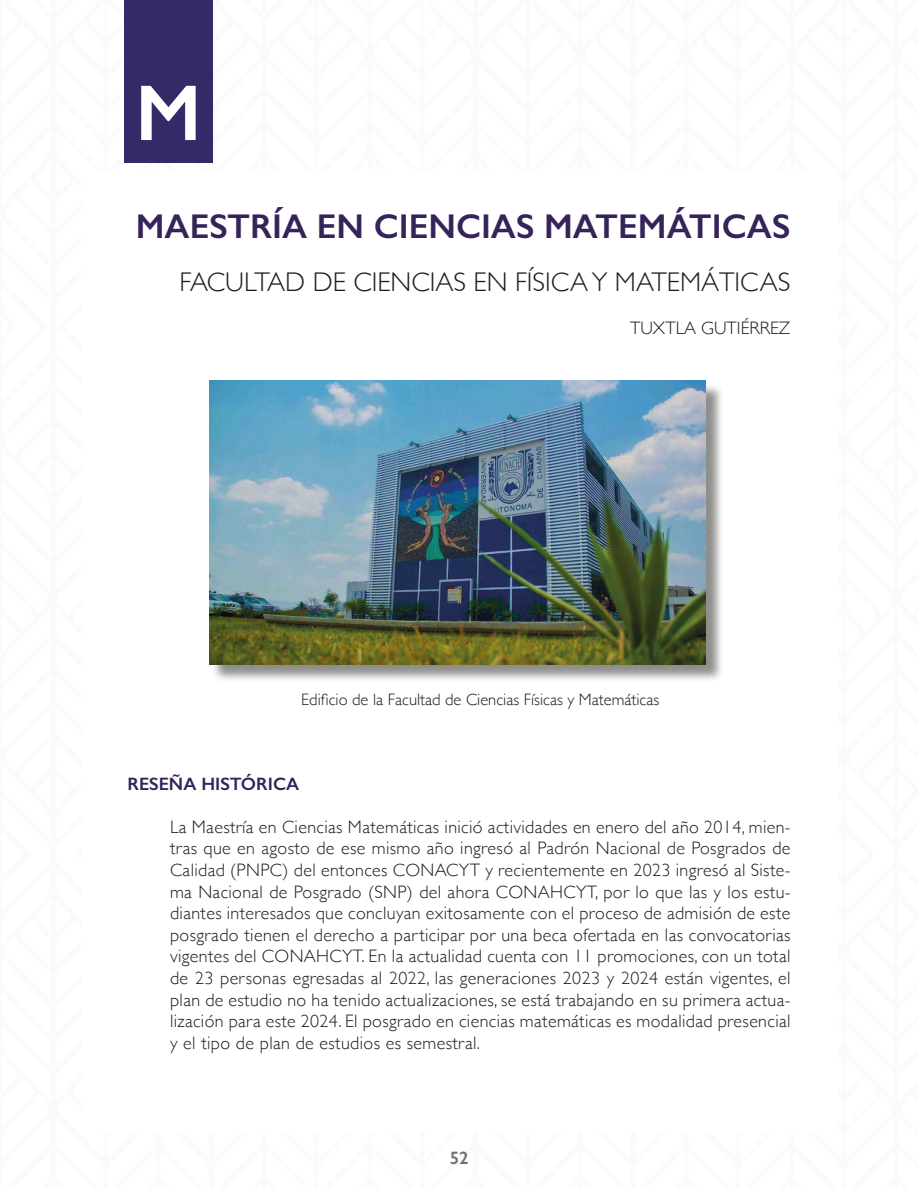
<style>
.page{position:relative;width:918px;height:1188px;background:#fff}
.page>*{position:absolute;margin:0;border:0;box-sizing:border-box;transform-origin:0 0}
.t1{font:600 79.5px "Gill Sans";color:#fff}
.TITULO{font:600 34.5px "Gill Sans";color:#362359}
.TITULO_ESCUELA{font:300 27px "Gill Sans";color:#1d1d1b}
.TEXTO_1{font:300 18px/21.6px "Gill Sans";letter-spacing:.02em;color:#1d1d1b;text-align:justify}
.CIUDAD{font:300 18px "Gill Sans";color:#1d1d1b}
.SUBTITULO{font:600 18px "Gill Sans";color:#362359}
.t2{font:600 18px "Gill Sans";color:#70706f}
.TEXTO_3{font:300 16.5px "Gill Sans";color:#1d1d1b}
</style>
<div class="page">
<div style="left:124px;top:0;width:89px;height:163px;background:#352967"></div>
<div style="left:212px;top:383px;width:513px;height:300px;background:#1d1d1b;opacity:.5"></div>
<img style="left:209px;top:381px;width:497px;height:283px">
<h1 class="t1" style="left:135px;top:65px;width:68px">M</h1>
<p class="TITULO" style="left:136px;top:205px;width:656px">MAESTRÍA EN CIENCIAS MATEMÁTICAS</p>
<p class="TITULO_ESCUELA" style="left:179px;top:261px;width:612px">FACULTAD DE CIENCIAS EN FÍSICA Y MATEMÁTICAS</p>
<p class="CIUDAD" style="left:630px;top:314px;width:162px">TUXTLA GUTIÉRREZ</p>
<p class="TEXTO_3" style="left:301px;top:687px;width:360px">Edificio de la Facultad de Ciencias Físicas y Matemáticas</p>
<p class="SUBTITULO" style="left:128px;top:773px;width:173px">RESEÑA HISTÓRICA</p>
<p class="TEXTO_1" style="left:170px;top:815px;width:622px">La Maestría en Ciencias Matemáticas inició actividades en enero del año 2014, mien&shy;tras que en agosto de ese mismo año ingresó al Padrón Nacional de Posgrados de Calidad (PNPC) del entonces CONACYT y recientemente en 2023 ingresó al Siste&shy;ma Nacional de Posgrado (SNP) del ahora CONAHCYT, por lo que las y los estu&shy;diantes interesados que concluyan exitosamente con el proceso de admisión de este posgrado tienen el derecho a participar por una beca ofertada en las convocatorias vigentes del CONAHCYT. En la actualidad cuenta con 11 promociones, con un total de 23 personas egresadas al 2022, las generaciones 2023 y 2024 están vigentes, el plan de estudio no ha tenido actualizaciones, se está trabajando en su primera actua&shy;lización para este 2024. El posgrado en ciencias matemáticas es modalidad presencial y el tipo de plan de estudios es semestral.</p>
<p class="t2" style="left:450px;top:1147px;width:21px">52</p>
</div>
